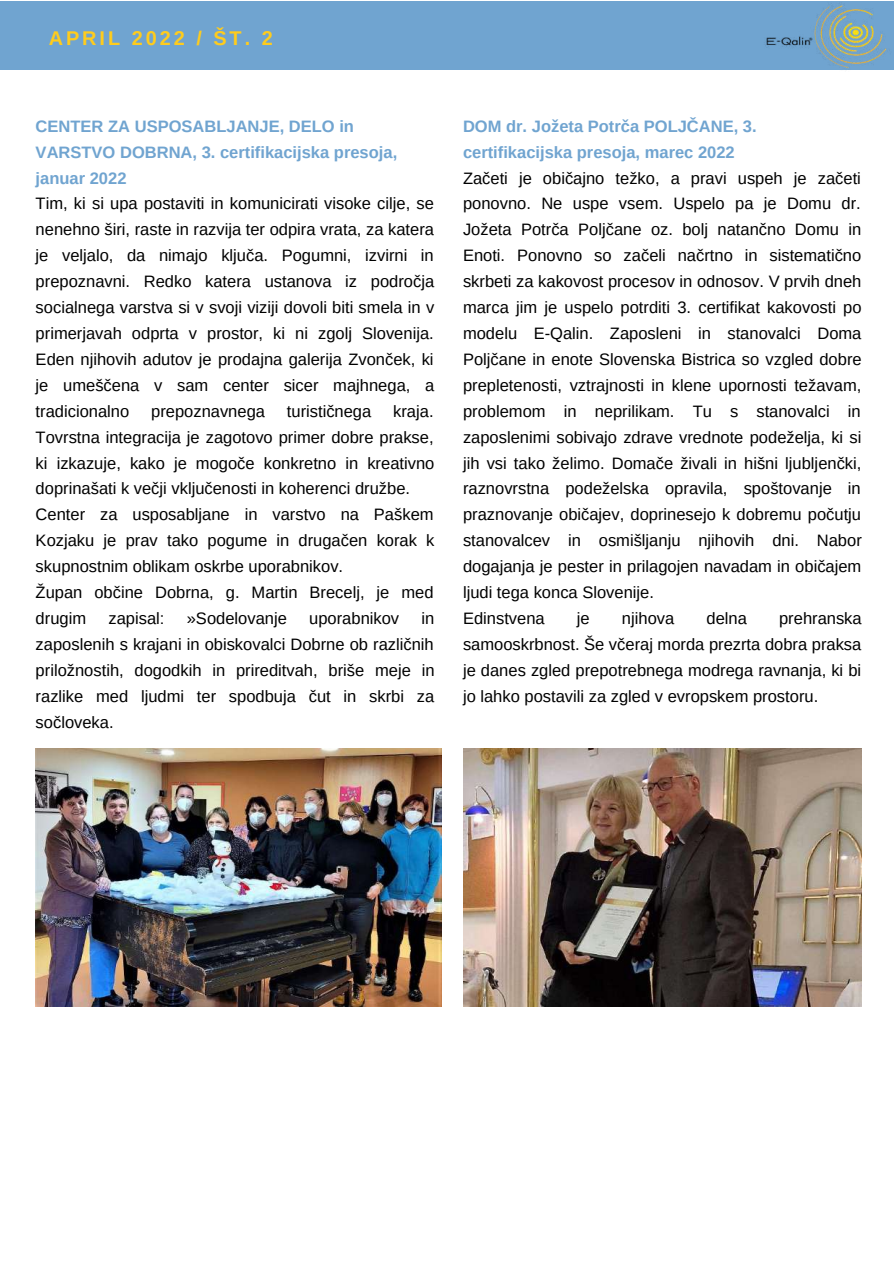
<style>
.page{position:relative;width:894px;height:1264px;background:#fff}
.page>*{position:absolute;margin:0;border:0;box-sizing:border-box;transform-origin:0 0}
.t1{font:700 19.8px "Arimo";letter-spacing:.15em;color:#ffcc1d}
.t2{font:16.5px/26px "Arimo";color:#000;text-align:justify}
.t3{font:700 16.5px/26px "Arimo";color:#70a4d0}
</style>
<div class="page">
<div style="left:0;top:1px;width:893px;height:69px;background:#70a4d0"></div>
<img style="left:766px;top:4px;width:121px;height:64px">
<img style="left:36px;top:748px;width:405px;height:258px">
<img style="left:463px;top:748px;width:398px;height:258px">
<p class="t1" style="left:49px;top:27px;width:225px">APRIL 2022 / ŠT. 2</p>
<p class="t3" style="left:36px;top:113px;width:363px">CENTER ZA USPOSABLJANJE, DELO in<br>VARSTVO DOBRNA, 3. certifikacijska presoja, januar 2022</p>
<p class="t2" style="left:36px;top:191px;width:400px">Tim, ki si upa postaviti in komunicirati visoke cilje, se nenehno širi, raste in razvija ter odpira vrata, za katera je veljalo, da nimajo ključa. Pogumni, izvirni in prepoznavni. Redko katera ustanova iz področja socialnega varstva si v svoji viziji dovoli biti smela in v primerjavah odprta v prostor, ki ni zgolj Slovenija.<br>Eden njihovih adutov je prodajna galerija Zvonček, ki je umeščena v sam center sicer majhnega, a tradicionalno</p>
<p class="t2" style="left:151px;top:398px;width:115px">prepoznavnega</p>
<p class="t2" style="left:287px;top:398px;width:86px">turističnega</p>
<p class="t2" style="left:36px;top:398px;width:400px;text-align:left;text-indent:357px">kraja.<br>Tovrstna integracija je zagotovo primer dobre prakse, ki izkazuje, kako je mogoče konkretno in kreativno doprinašati k večji vključenosti in koherenci družbe.<br>Center za usposabljane in varstvo na Paškem Kozjaku je prav tako pogume in drugačen korak k skupnostnim oblikam oskrbe uporabnikov.<br>Župan občine Dobrna, g. Martin Brecelj, je med drugim</p>
<p class="t2" style="left:36px;top:605px;width:400px;text-indent:386px">in zaposlenih s krajani in obiskovalci Dobrne ob različnih priložnostih, dogodkih in prireditvah, briše meje in razlike med ljudmi ter spodbuja čut in skrbi za sočloveka.</p>
<p class="t2" style="left:108px;top:605px;width:57px">zapisal:</p>
<p class="t2" style="left:187px;top:605px;width:102px">»Sodelovanje</p>
<p class="t2" style="left:309px;top:605px;width:91px">uporabnikov</p>
<p class="t3" style="left:463px;top:113px;width:295px">DOM dr. Jožeta Potrča POLJČANE, 3. certifikacijska presoja, marec 2022</p>
<p class="t2" style="left:463px;top:165px;width:400px;text-align:left">Začeti je običajno težko, a pravi uspeh je začeti ponovno. Ne uspe vsem. Uspelo pa je Domu dr.<br>Jožeta Potrča Poljčane oz. bolj natančno Domu in Enoti. Ponovno so začeli načrtno in sistematično skrbeti za kakovost procesov in odnosov. V prvih dneh marca jim je uspelo potrditi 3. certifikat kakovosti po modelu E-Qalin. Zaposleni in stanovalci Doma Poljčane in enote Slovenska Bistrica so vzgled dobre prepletenosti, vztrajnosti in klene upornosti težavam, problemom in neprilikam. Tu s stanovalci in zaposlenimi sobivajo zdrave vrednote podeželja, ki si jih vsi tako želimo. Domače živali in hišni ljubljenčki, raznovrstna podeželska opravila, spoštovanje in praznovanje običajev, doprinesejo k dobremu počutju stanovalcev in osmišljanju njihovih dni. Nabor dogajanja je pester in prilagojen navadam in običajem ljudi tega konca Slovenije.<br>Edinstvena</p>
<p class="t2" style="left:463px;top:605px;width:400px;text-indent:316px">prehranska samooskrbnost. Še včeraj morda prezrta dobra praksa je danes zgled prepotrebnega modrega ravnanja, ki bi jo lahko postavili za zgled v evropskem prostoru.</p>
<p class="t2" style="left:576px;top:605px;width:14px">je</p>
<p class="t2" style="left:621px;top:605px;width:54px">njihova</p>
<p class="t2" style="left:706px;top:605px;width:42px">delna</p>
</div>
